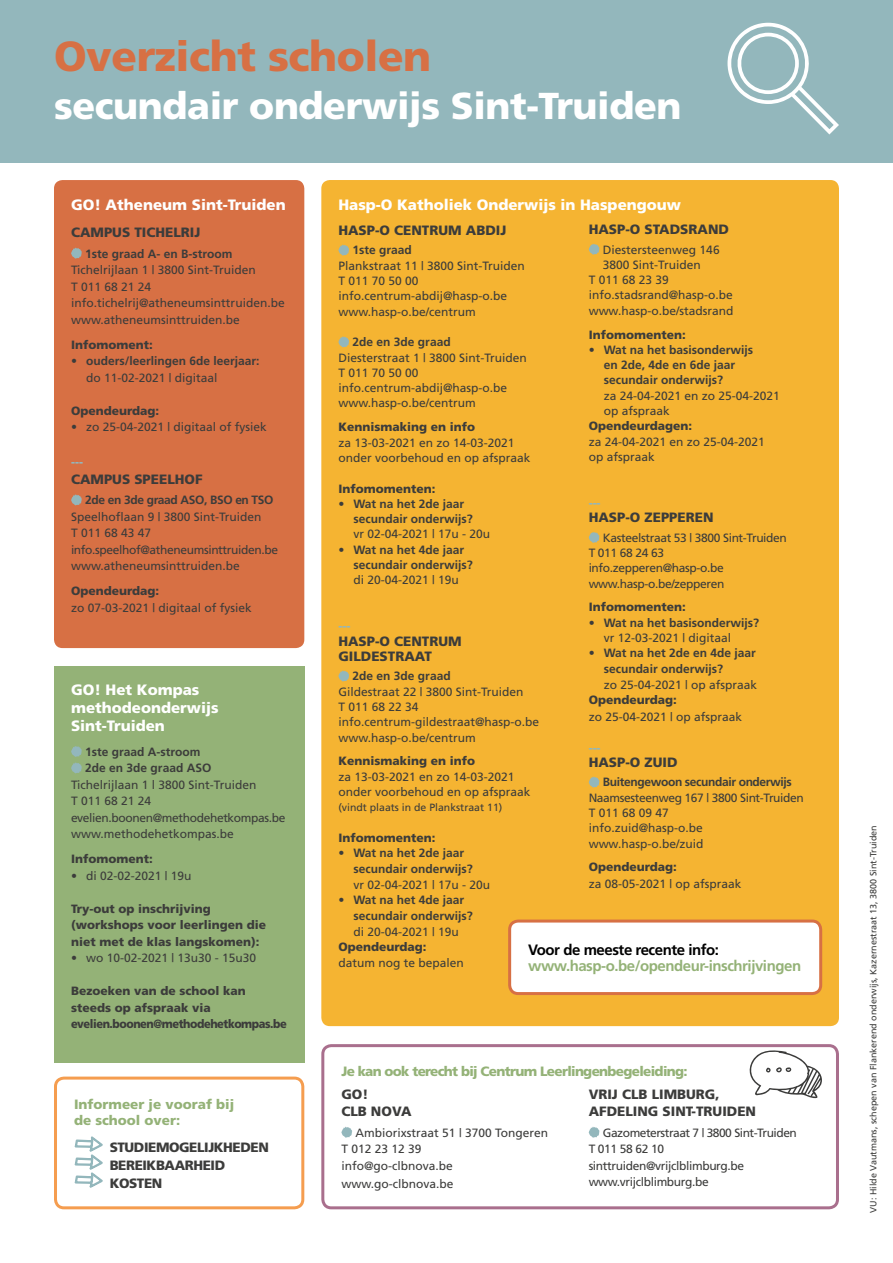
<style>
.page{position:relative;width:893px;height:1263px;background:#fff}
.page>*{position:absolute;margin:0;border:0;box-sizing:border-box;transform-origin:0 0}
.t1{font:900 42px "Frutiger";letter-spacing:-.01em;color:#d77044}
.t2{font:900 37.5px "Frutiger";letter-spacing:-.01em;color:#fff}
.t3{font:900 15px/18px "Frutiger";color:#fff}
.t4{font:700 15px "Frutiger";letter-spacing:-.03em;color:#94b277}
.t5{font:700 15px "Frutiger";letter-spacing:-.03em;color:#000}
.t6{font:900 13.5px/16.5px "Frutiger";color:#3c3c3b}
.t7{font:900 13.5px "Frutiger";letter-spacing:-.05em;color:#94b277}
.t8{font:900 13.5px/18px "Frutiger";letter-spacing:-.03em;color:#3c3c3b}
.t9{font:900 13.5px/16.5px "Frutiger";color:#94b277}
.t10{font:12px/15.3px "Frutiger";color:#3c3c3b}
.t11{font:700 12px/15.3px "Frutiger";color:#3c3c3b}
.t12{font:900 12px/16.5px "Frutiger";color:#3c3c3b}
.t13{font:12px/15.3px "Frutiger";letter-spacing:-.03em;color:#3c3c3b}
.t14{font:700 12px "Frutiger";letter-spacing:-.03em;color:#3c3c3b}
.t15{font:900 12px "Frutiger";color:#93b7bc}
.t16{font:10.5px "Frutiger";color:#3c3c3b}
.t17{font:9px "Frutiger";color:#3c3c3b}
</style>
<div class="page">
<div style="left:54px;top:180px;width:250px;height:468px;background:#d77044;border-radius:9px"></div>
<svg style="left:71px;top:248px;width:11px;height:11px"></svg>
<svg style="left:71px;top:494px;width:11px;height:12px"></svg>
<svg style="left:341px;top:1127px;width:11px;height:11px"></svg>
<svg style="left:589px;top:1127px;width:11px;height:11px"></svg>
<div style="left:321px;top:1044px;width:518px;height:165px;border:3px solid #a96f8d;border-radius:9px"></div>
<div style="left:0;top:0;width:893px;height:162px;background:#93b7bc"></div>
<div style="left:54px;top:666px;width:250px;height:396px;background:#94b277"></div>
<svg style="left:71px;top:746px;width:12px;height:28px"></svg>
<div style="left:321px;top:180px;width:518px;height:846px;background:#f5b432;border-radius:9px"></div>
<svg style="left:338px;top:245px;width:11px;height:11px"></svg>
<svg style="left:338px;top:336px;width:11px;height:12px"></svg>
<svg style="left:338px;top:670px;width:11px;height:12px"></svg>
<svg style="left:589px;top:244px;width:11px;height:11px"></svg>
<svg style="left:589px;top:532px;width:11px;height:11px"></svg>
<svg style="left:589px;top:776px;width:11px;height:12px"></svg>
<svg style="left:74px;top:1136px;width:29px;height:52px"></svg>
<div style="left:54px;top:1076px;width:250px;height:133px;border:3px solid #f59d4f;border-radius:9px"></div>
<div style="left:510px;top:921px;width:311px;height:72px;background:#fff;border-radius:9px"></div>
<div style="left:508px;top:919px;width:314px;height:76px;border:3px solid #d77044;border-radius:9px"></div>
<svg style="left:749px;top:1050px;width:73px;height:48px"></svg>
<svg style="left:727px;top:23px;width:112px;height:111px"></svg>
<h1 class="t1" style="left:54px;top:31px;width:379px">Overzicht scholen</h1>
<h2 class="t2" style="left:54px;top:83px;width:629px">secundair onderwijs Sint-Truiden</h2>
<p class="t3" style="left:71px;top:196px;width:216px">GO! Atheneum Sint-Truiden</p>
<p class="t6" style="left:71px;top:224px;width:131px">CAMPUS TICHELRIJ</p>
<p class="t11" style="left:85px;top:246px;width:149px">1ste graad A- en B-stroom</p>
<p class="t10" style="left:71px;top:261px;width:215px;line-height:16.5px">Tichelrijlaan 1 | 3800 Sint-Truiden<br>T 011 68 21 24 info.tichelrij@atheneumsinttruiden.be www.atheneumsinttruiden.be</p>
<p class="t12" style="left:71px;top:336px;width:83px">Infomoment:</p>
<p class="t11" style="left:71px;top:353px;width:190px">• ouders/leerlingen 6de leerjaar:</p>
<p class="t10" style="left:86px;top:370px;width:133px">do 11-02-2021 | digitaal</p>
<p class="t12" style="left:71px;top:402px;width:90px">Opendeurdag:</p>
<p class="t10" style="left:71px;top:419px;width:197px">• zo 25-04-2021 | digitaal of fysiek</p>
<p class="t15" style="left:71px;top:454px;width:13px">---</p>
<p class="t6" style="left:71px;top:470px;width:133px">CAMPUS SPEELHOF</p>
<p class="t14" style="left:85px;top:493px;width:190px">2de en 3de graad ASO, BSO en TSO</p>
<p class="t10" style="left:71px;top:508px;width:209px;line-height:16.5px">Speelhoflaan 9 | 3800 Sint-Truiden<br>T 011 68 43 47 info.speelhof@atheneumsinttruiden.be www.atheneumsinttruiden.be</p>
<p class="t12" style="left:71px;top:583px;width:90px">Opendeurdag:</p>
<p class="t10" style="left:71px;top:600px;width:182px">zo 07-03-2021 | digitaal of fysiek</p>
<p class="t3" style="left:71px;top:680px;width:149px">GO! Het Kompas methodeonderwijs<br>Sint-Truiden</p>
<p class="t11" style="left:85px;top:743px;width:128px;line-height:16.5px">1ste graad A-stroom<br>2de en 3de graad ASO</p>
<p class="t10" style="left:71px;top:776px;width:216px;line-height:16.5px">Tichelrijlaan 1 l 3800 Sint-Truiden<br>T 011 68 21 24 evelien.boonen@methodehetkompas.be www.methodehetkompas.be</p>
<p class="t12" style="left:71px;top:851px;width:83px">Infomoment:</p>
<p class="t10" style="left:71px;top:868px;width:122px">• di 02-02-2021 | 19u</p>
<p class="t12" style="left:71px;top:900px;width:197px">Try-out op inschrijving (workshops voor leerlingen die niet met de klas langskomen):</p>
<p class="t10" style="left:71px;top:950px;width:187px">• wo 10-02-2021 | 13u30 - 15u30</p>
<p class="t12" style="left:71px;top:983px;width:217px">Bezoeken van de school kan steeds op afspraak via evelien.boonen@methodehetkompas.be</p>
<p class="t9" style="left:74px;top:1095px;width:162px">Informeer je vooraf bij de school over:</p>
<p class="t8" style="left:110px;top:1138px;width:161px">STUDIEMOGELIJKHEDEN<br>BEREIKBAARHEID<br>KOSTEN</p>
<p class="t3" style="left:338px;top:196px;width:344px">Hasp-O Katholiek Onderwijs in Haspengouw</p>
<p class="t6" style="left:338px;top:222px;width:170px">HASP-O CENTRUM ABDIJ</p>
<p class="t11" style="left:353px;top:243px;width:61px">1ste graad</p>
<p class="t10" style="left:338px;top:258px;width:188px">Plankstraat 11 | 3800 Sint-Truiden<br>T 011 70 50 00 info.centrum-abdij@hasp-o.be www.hasp-o.be/centrum</p>
<p class="t11" style="left:353px;top:334px;width:100px">2de en 3de graad</p>
<p class="t10" style="left:338px;top:350px;width:190px">Diesterstraat 1 | 3800 Sint-Truiden<br>T 011 70 50 00 info.centrum-abdij@hasp-o.be www.hasp-o.be/centrum</p>
<p class="t12" style="left:338px;top:419px;width:138px">Kennismaking en info</p>
<p class="t10" style="left:338px;top:435px;width:194px">za 13-03-2021 en zo 14-03-2021 onder voorbehoud en op afspraak</p>
<p class="t12" style="left:338px;top:480px;width:99px">Infomomenten:</p>
<p class="t11" style="left:353px;top:496px;width:121px;text-indent:-15px">• Wat na het 2de jaar secundair onderwijs?</p>
<p class="t10" style="left:353px;top:526px;width:138px">vr 02-04-2021 | 17u - 20u</p>
<p class="t11" style="left:353px;top:542px;width:121px;text-indent:-15px">• Wat na het 4de jaar secundair onderwijs?</p>
<p class="t10" style="left:353px;top:572px;width:107px">di 20-04-2021 | 19u</p>
<p class="t6" style="left:589px;top:221px;width:142px">HASP-O STADSRAND</p>
<p class="t10" style="left:603px;top:242px;width:118px">Diestersteenweg 146</p>
<p class="t10" style="left:603px;top:257px;width:99px">3800 Sint-Truiden</p>
<p class="t10" style="left:589px;top:272px;width:82px">T 011 68 23 39</p>
<p class="t10" style="left:589px;top:288px;width:146px">info.stadsrand@hasp-o.be</p>
<p class="t10" style="left:589px;top:303px;width:146px">www.hasp-o.be/stadsrand</p>
<p class="t12" style="left:589px;top:326px;width:99px">Infomomenten:</p>
<p class="t11" style="left:604px;top:342px;width:151px;text-indent:-15px">• Wat na het basisonderwijs en 2de, 4de en 6de jaar secundair onderwijs?</p>
<p class="t10" style="left:604px;top:388px;width:178px">za 24-04-2021 en zo 25-04-2021 op afspraak</p>
<p class="t12" style="left:589px;top:418px;width:105px">Opendeurdagen:</p>
<p class="t10" style="left:589px;top:434px;width:178px">za 24-04-2021 en zo 25-04-2021 op afspraak</p>
<p class="t15" style="left:589px;top:495px;width:13px">---</p>
<p class="t6" style="left:589px;top:509px;width:126px">HASP-O ZEPPEREN</p>
<p class="t13" style="left:589px;top:530px;width:200px;text-indent:14px">Kasteelstraat 53 | 3800 Sint-Truiden<br>T 011 68 24 63 info.zepperen@hasp-o.be www.hasp-o.be/zepperen</p>
<p class="t12" style="left:589px;top:599px;width:99px">Infomomenten:</p>
<p class="t11" style="left:589px;top:615px;width:172px">• Wat na het basisonderwijs?</p>
<p class="t10" style="left:604px;top:630px;width:129px">vr 12-03-2021 | digitaal</p>
<p class="t11" style="left:604px;top:645px;width:154px;text-indent:-15px">• Wat na het 2de en 4de jaar secundair onderwijs?</p>
<p class="t10" style="left:604px;top:677px;width:155px">zo 25-04-2021 | op afspraak</p>
<p class="t12" style="left:589px;top:692px;width:90px">Opendeurdag:</p>
<p class="t10" style="left:589px;top:709px;width:155px">zo 25-04-2021 | op afspraak</p>
<p class="t15" style="left:589px;top:740px;width:13px">---</p>
<p class="t6" style="left:589px;top:754px;width:90px">HASP-O ZUID</p>
<p class="t14" style="left:603px;top:775px;width:190px">Buitengewoon secundair onderwijs</p>
<p class="t13" style="left:589px;top:790px;width:217px">Naamsesteenweg 167 | 3800 Sint-Truiden<br>T 011 68 09 47<br>info.zuid@hasp-o.be www.hasp-o.be/zuid</p>
<p class="t12" style="left:589px;top:859px;width:90px">Opendeurdag:</p>
<p class="t10" style="left:589px;top:876px;width:154px">za 08-05-2021 | op afspraak</p>
<p class="t15" style="left:338px;top:619px;width:13px">---</p>
<p class="t6" style="left:338px;top:633px;width:125px;line-height:15.3px">HASP-O CENTRUM<br>GILDESTRAAT</p>
<p class="t11" style="left:353px;top:668px;width:100px">2de en 3de graad</p>
<p class="t10" style="left:338px;top:684px;width:202px">Gildestraat 22 | 3800 Sint-Truiden<br>T 011 68 22 34 info.centrum-gildestraat@hasp-o.be www.hasp-o.be/centrum</p>
<p class="t12" style="left:338px;top:753px;width:138px">Kennismaking en info</p>
<p class="t10" style="left:338px;top:769px;width:194px">za 13-03-2021 en zo 14-03-2021 onder voorbehoud en op afspraak</p>
<p class="t16" style="left:338px;top:801px;width:165px">(vindt plaats in de Plankstraat 11)</p>
<p class="t12" style="left:338px;top:829px;width:99px">Infomomenten:</p>
<p class="t11" style="left:353px;top:845px;width:121px;text-indent:-15px">• Wat na het 2de jaar secundair onderwijs?</p>
<p class="t10" style="left:353px;top:877px;width:138px">vr 02-04-2021 | 17u - 20u</p>
<p class="t11" style="left:353px;top:892px;width:121px;text-indent:-15px">• Wat na het 4de jaar secundair onderwijs?</p>
<p class="t10" style="left:353px;top:924px;width:107px">di 20-04-2021 | 19u</p>
<p class="t12" style="left:338px;top:939px;width:90px">Opendeurdag:</p>
<p class="t10" style="left:338px;top:955px;width:127px">datum nog te bepalen</p>
<p class="t5" style="left:528px;top:941px;width:192px">Voor de meeste recente info:</p>
<p class="t4" style="left:528px;top:957px;width:275px">www.hasp-o.be/opendeur-inschrijvingen</p>
<p class="t7" style="left:341px;top:1063px;width:348px">Je kan ook terecht bij Centrum Leerlingenbegeleiding:</p>
<p class="t6" style="left:341px;top:1086px;width:72px">GO!<br>CLB NOVA</p>
<p class="t10" style="left:341px;top:1124px;width:208px;line-height:16.5px;text-indent:14px">Ambiorixstraat 51 | 3700 Tongeren<br>T 012 23 12 39<br>info@go-clbnova.be</p>
<p class="t10" style="left:341px;top:1176px;width:113px">www.go-clbnova.be</p>
<p class="t6" style="left:589px;top:1086px;width:169px">VRIJ CLB LIMBURG,<br>AFDELING SINT-TRUIDEN</p>
<p class="t13" style="left:589px;top:1124px;width:210px;line-height:16.5px;text-indent:14px">Gazometerstraat 7 | 3800 Sint-Truiden<br>T 011 58 62 10 sinttruiden@vrijclblimburg.be www.vrijclblimburg.be</p>
<p class="t17" style="left:868px;top:1213px;width:389px;rotate:-90deg">VU: Hilde Vautmans, schepen van Flankerend onderwijs, Kazernestraat 13, 3800 Sint-Truiden</p>
</div>
